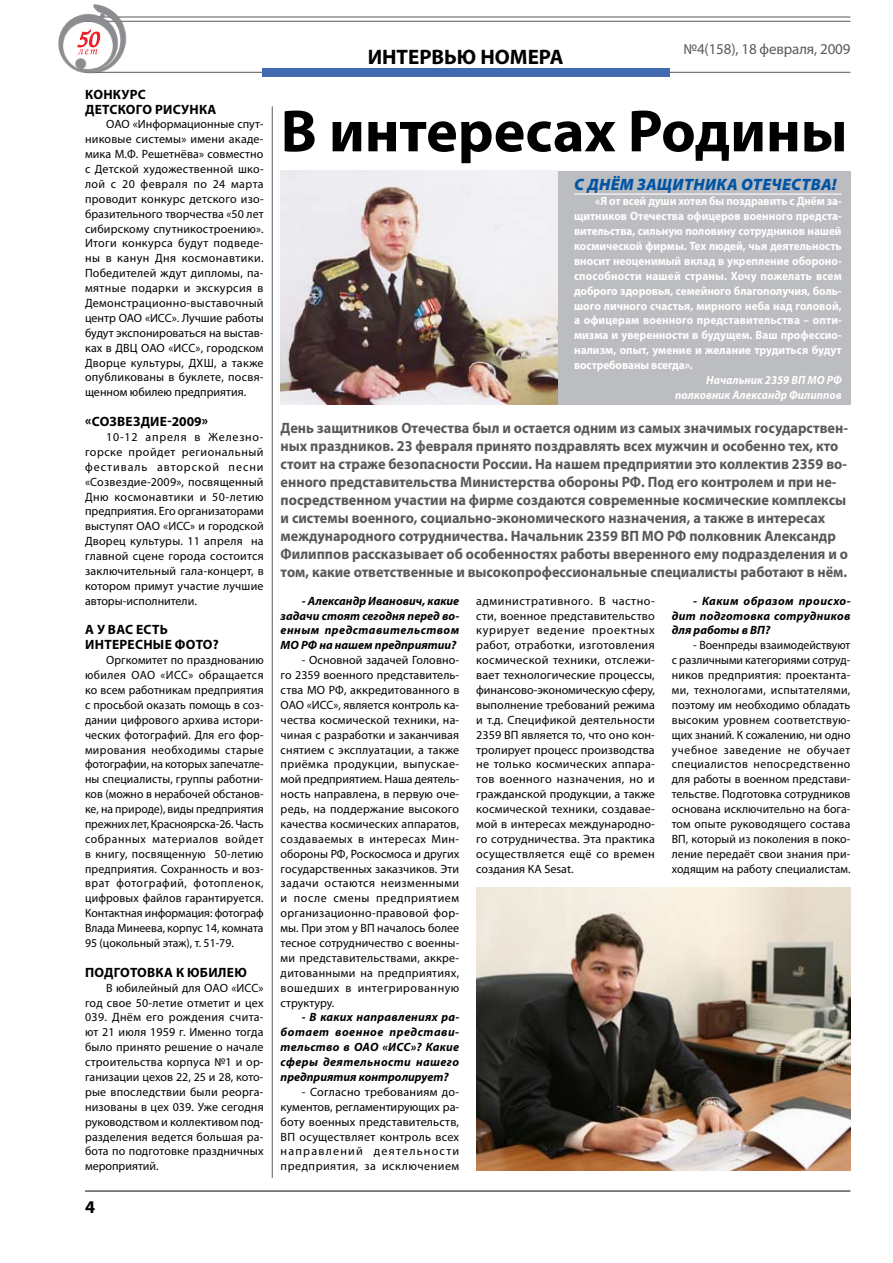
<style>
.page{position:relative;width:893px;height:1263px;background:#fff}
.page>*{position:absolute;margin:0;border:0;box-sizing:border-box;transform-origin:0 0}
.t1{font:700 60px "Myriad Pro";color:#000}
.t2{font:700 21px "Myriad Pro";color:#000}
.t3{font:700 18px "Myriad Pro";color:#000}
.t4{font:italic 900 16.5px "Myriad Pro";letter-spacing:.02em;color:#0054a6}
.t5{font:700 15px/18px "Myriad Pro";color:#58595b;scale:.95 1}
.t6{font:15px "Myriad Pro";letter-spacing:-.01em;color:#58595b}
.t7{font:700 13.5px/14.9px "Myriad Pro";letter-spacing:.02em;color:#000}
.t8{font:12px/14.9px "Myriad Pro";letter-spacing:.01em;color:#000;text-align:justify}
.t9{font:700 12px/14.9px "Myriad Pro";letter-spacing:.005em;color:#fff;text-align:justify;scale:.94 1}
.t10{font:italic 700 12px/14.9px "Myriad Pro";letter-spacing:.025em;color:#000;text-align:justify}
.t11{font:italic 700 12px/14.9px "Myriad Pro";color:#fff;text-align:right;scale:.94 1}
</style>
<div class="page">
<hr style="left:85px;top:17px;width:765px;height:1px;background:#58595b">
<hr style="left:85px;top:72px;width:765px;height:1px;background:#58595b">
<hr style="left:85px;top:21px;width:765px;height:1px;background:#58595b">
<hr style="left:85px;top:1190px;width:765px;height:2px;background:#58595b">
<div style="left:262px;top:68px;width:407px;height:9px;background:#426ab3"></div>
<img style="left:58px;top:4px;width:72px;height:70px">
<svg style="left:77px;top:29px;width:23px;height:25px"></svg>
<div style="left:281px;top:171px;width:569px;height:234px;background:#bcbdc0"></div>
<hr style="left:272px;top:106px;width:1px;height:1072px;background:#58595b">
<img style="left:281px;top:171px;width:276px;height:234px">
<img style="left:476px;top:887px;width:374px;height:283px">
<hr style="left:574px;top:193px;width:267px;height:2px;background:#fff">
<p class="t7" style="left:85px;top:86px;width:133px">Ко нкурс<br>детского рисунка</p>
<p class="t8" style="left:85px;top:117px;width:180px;text-indent:21px">ОАО «Информационные спут&shy;никовые системы» имени акаде&shy;мика М.Ф. Решетнёва» совместно с Детской художественной шко&shy;лой с 20 февраля по 24 марта проводит конкурс детского изо&shy;бразительного творчества «50 лет сибирскому спутникостроению».<br>Итоги конкурса будут подведе&shy;ны в канун Дня космонавтики.<br>Победителей ждут дипломы, па&shy;мятные подарки и экскурсия в Демонстрационно-выставочный центр ОАО «ИСС». Лучшие работы будут экспонироваться на выстав&shy;ках в ДВЦ ОАО «ИСС», городском Дворце культуры, ДХШ, а также опубликованы в буклете, посвя&shy;щенном юбилею предприятия.</p>
<p class="t7" style="left:85px;top:414px;width:125px">«Созвездие-2009»</p>
<p class="t8" style="left:85px;top:429px;width:180px;text-indent:21px">10-12 апреля в Железно&shy;горске пройдет региональный фестиваль авторской песни «Созвездие-2009», посвященный Дню космонавтики и 50-летию предприятия. Его организаторами выступят ОАО «ИСС» и городской Дворец культуры. 11 апреля на главной сцене города состоится заключительный гала-концерт, в котором примут участие лучшие авторы-исполнители.</p>
<p class="t7" style="left:85px;top:622px;width:135px">А у вас есть интересные фото?</p>
<p class="t8" style="left:85px;top:653px;width:180px;text-indent:21px">Оргкомитет по празднованию юбилея ОАО «ИСС» обращается ко всем работникам предприятия с просьбой оказать помощь в соз&shy;дании цифрового архива истори&shy;ческих фотографий. Для его фор&shy;мирования необходимы старые фотографии, на которых запечатле&shy;ны специалисты, группы работни&shy;ков (можно в нерабочей обстанов&shy;ке, на природе), виды предприятия прежних лет, Красноярска-26. Часть собранных материалов войдет в книгу, посвященную 50-летию предприятия. Сохранность и воз&shy;врат фотографий, фотопленок, цифровых файлов гарантируется.<br>Контактная информация: фотограф Влада Минеева, корпус 14, комната 95 (цокольный этаж), т. 51-79.</p>
<p class="t7" style="left:85px;top:964px;width:163px">Подготовка к юбилею</p>
<p class="t8" style="left:85px;top:980px;width:180px;text-indent:21px">В юбилейный для ОАО «ИСС» год свое 50-летие отметит и цех 039. Днём его рождения счита&shy;ют 21 июля 1959 г. Именно тогда было принято решение о начале строительства корпуса №1 и ор&shy;ганизации цехов 22, 25 и 28, кото&shy;рые впоследствии были реорга&shy;низованы в цех 039. Уже сегодня руководством и коллективом под&shy;разделения ведется большая ра&shy;бота по подготовке праздничных мероприятий.</p>
<h3 class="t3" style="left:85px;top:1195px;width:11px">4</h3>
<h2 class="t2" style="left:368px;top:43px;width:14px">ИНТЕР</h2>
<h2 class="t2" style="left:432px;top:43px;width:93px">ВЬЮ НОМЕРА</h2>
<p class="t6" style="left:683px;top:39px;width:168px">№4(158), 18 февраля, 2009</p>
<h1 class="t1" style="left:281px;top:92px;width:568px">В интересах Родины</h1>
<h3 class="t4" style="left:574px;top:174px;width:264px">С Днём защитника отечества!</h3>
<p class="t9" style="left:574px;top:193px;width:286px;text-indent:21px">«Я от всей души хотел бы поздравить с Днём за&shy;щитников Отечества офицеров военного предста&shy;вительства, сильную половину сотрудников нашей космической фирмы. Тех людей, чья деятельность вносит неоценимый вклад в укрепление обороно&shy;способности нашей страны. Хочу пожелать всем доброго здоровья, семейного благополучия, боль&shy;шого личного счастья, мирного неба над головой, а офицерам военного представительства – опти&shy;мизма и уверенности в будущем. Ваш профессио&shy;нализм, опыт, умение и желание трудиться будут востребованы всегда».</p>
<p class="t11" style="left:675px;top:372px;width:179px">Начальник 2359 ВП МО РФ полковник Александр Филиппов</p>
<p class="t5" style="left:281px;top:418px;width:599px">День защитников Отечества был и остается одним из самых значимых государствен&shy;ных праздников. 23 февраля принято поздравлять всех мужчин и особенно тех, кто стоит на страже безопасности России. На нашем предприятии это коллектив 2359 во&shy;енного представительства Министерства обороны РФ. Под его контролем и при не&shy;посредственном участии на фирме создаются современные космические комплексы и системы военного, социально-экономического назначения, а также в интересах международного сотрудничества. Начальник 2359 ВП МО РФ полковник Александр Филиппов рассказывает об особенностях работы вверенного ему подразделения и о том, какие ответственные и высокопрофессиональные специалисты работают в нём.</p>
<p class="t10" style="left:281px;top:593px;width:180px;text-indent:21px">- Александр Иванович, какие задачи стоят сегодня перед во&shy;енным представительством МО РФ на нашем предприятии?</p>
<p class="t8" style="left:281px;top:653px;width:180px;text-indent:21px">- Основной задачей Головно&shy;го 2359 военного представитель&shy;ства МО РФ, аккредитованного в ОАО «ИСС», является контроль ка&shy;чества космической техники, на&shy;чиная с разработки и заканчивая снятием с эксплуатации, а также приёмка продукции, выпускае&shy;мой предприятием. Наша деятель&shy;ность направлена, в первую оче&shy;редь, на поддержание высокого качества космических аппаратов, создаваемых в интересах Мин&shy;обороны РФ, Роскосмоса и других государственных заказчиков. Эти задачи остаются неизменными и после смены предприятием организационно-правовой фор&shy;мы. При этом у ВП началось более тесное сотрудничество с военны&shy;ми представительствами, аккре&shy;дитованными на предприятиях, вошедших в интегрированную структуру.</p>
<p class="t10" style="left:281px;top:1009px;width:180px;text-indent:21px">- В каких направлениях ра&shy;ботает военное представи&shy;тельство в ОАО «ИСС»? Какие сферы деятельности нашего предприятия контролирует?</p>
<p class="t8" style="left:281px;top:1084px;width:180px;text-indent:21px">- Согласно требованиям до&shy;кументов, регламентирующих ра&shy;боту военных представительств, ВП осуществляет контроль всех направлений деятельности предприятия, за исключением</p>
<p class="t8" style="left:476px;top:593px;width:180px">административного. В частно&shy;сти, военное представительство курирует ведение проектных работ, отработки, изготовления космической техники, отслежи&shy;вает технологические процессы, финансово-экономическую сферу, выполнение требований режима и т.д. Спецификой деятельности 2359 ВП является то, что оно кон&shy;тролирует процесс производства не только космических аппара&shy;тов военного назначения, но и гражданской продукции, а также космической техники, создавае&shy;мой в интересах международно&shy;го сотрудничества. Эта практика осуществляется ещё со времен создания КА Sesat.</p>
<p class="t10" style="left:672px;top:593px;width:180px;text-indent:21px">- Каким образом происхо&shy;дит подготовка сотрудников для работы в ВП?</p>
<p class="t8" style="left:672px;top:638px;width:180px;text-indent:21px">- Военпреды взаимодействуют с различными категориями сотруд&shy;ников предприятия: проектанта&shy;ми, технологами, испытателями, поэтому им необходимо обладать высоким уровнем соответствую&shy;щих знаний. К сожалению, ни одно учебное заведение не обучает специалистов непосредственно для работы в военном представи&shy;тельстве. Подготовка сотрудников основана исключительно на бога&shy;том опыте руководящего состава ВП, который из поколения в поко&shy;ление передаёт свои знания при&shy;ходящим на работу специалистам.</p>
</div>
